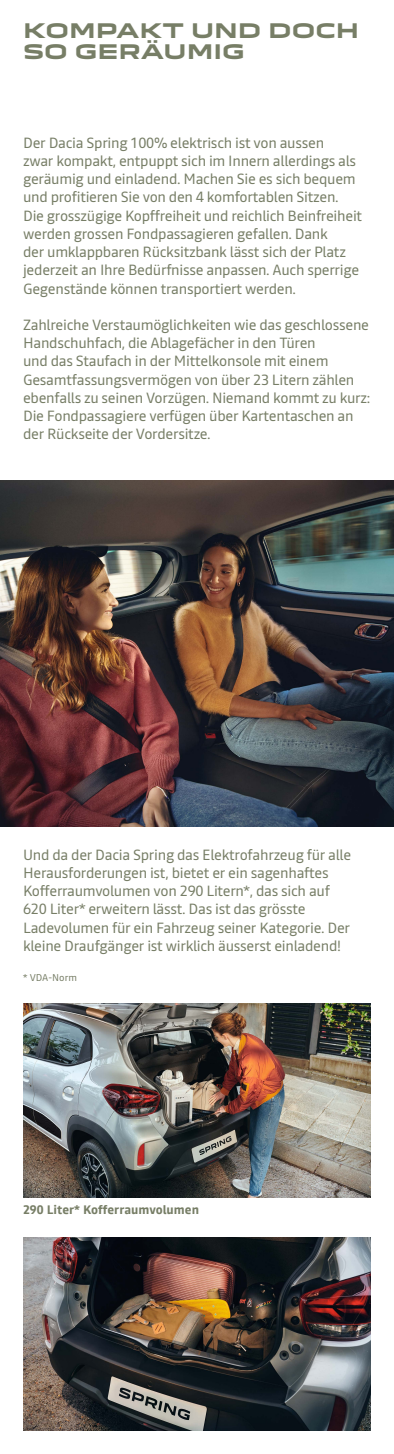
<style>
.page{position:relative;width:394px;height:1454px;background:#fff}
.page>*{position:absolute;margin:0;border:0;box-sizing:border-box;transform-origin:0 0}
.t1{font:700 19.6px/21.3px "Dacia Block Extended";color:#777e66}
.t2{font:14.7px/18.2px "Read";letter-spacing:-.02em;color:#777e66}
.t3{font:700 12.25px "Read";color:#777e66}
.t4{font:9.8px "Read";color:#777e66}
</style>
<div class="page">
<img style="left:0;top:480px;width:394px;height:346px">
<img style="left:23px;top:1237px;width:348px;height:193px">
<img style="left:23px;top:1003px;width:348px;height:194px">
<h1 class="t1" style="left:23px;top:20px;width:337px">KOMPAKT UND DOCH<br>SO GERÄUMIG</h1>
<p class="t2" style="left:23px;top:134px;width:340px">Der Dacia Spring 100% elektrisch ist von aussen<br>zwar kompakt, entpuppt sich im Innern allerdings als geräumig und einladend. Machen Sie es sich bequem und profitieren Sie von den 4 komfortablen Sitzen.<br>Die grosszügige Kopffreiheit und reichlich Beinfreiheit werden grossen Fondpassagieren gefallen. Dank<br>der umklappbaren Rücksitzbank lässt sich der Platz jederzeit an Ihre Bedürfnisse anpassen. Auch sperrige Gegenstände können transportiert werden.</p>
<p class="t2" style="left:23px;top:316px;width:348px">Zahlreiche Verstaumöglichkeiten wie das geschlossene Handschuhfach, die Ablagefächer in den Türen<br>und das Staufach in der Mittelkonsole mit einem Gesamtfassungsvermögen von über 23 Litern zählen ebenfalls zu seinen Vorzügen. Niemand kommt zu kurz:<br>Die Fondpassagiere verfügen über Kartentaschen an der Rückseite der Vordersitze.</p>
<p class="t2" style="left:23px;top:845px;width:329px">Und da der Dacia Spring das Elektrofahrzeug für alle Herausforderungen ist, bietet er ein sagenhaftes Kofferraumvolumen von 290 Litern*, das sich auf 620 Liter* erweitern lässt. Das ist das grösste Ladevolumen für ein Fahrzeug seiner Kategorie. Der kleine Draufgänger ist wirklich äusserst einladend!</p>
<p class="t4" style="left:23px;top:971px;width:55px">* VDA-Norm</p>
<p class="t3" style="left:23px;top:1202px;width:177px">290 Liter* Kofferraumvolumen</p>
</div>
